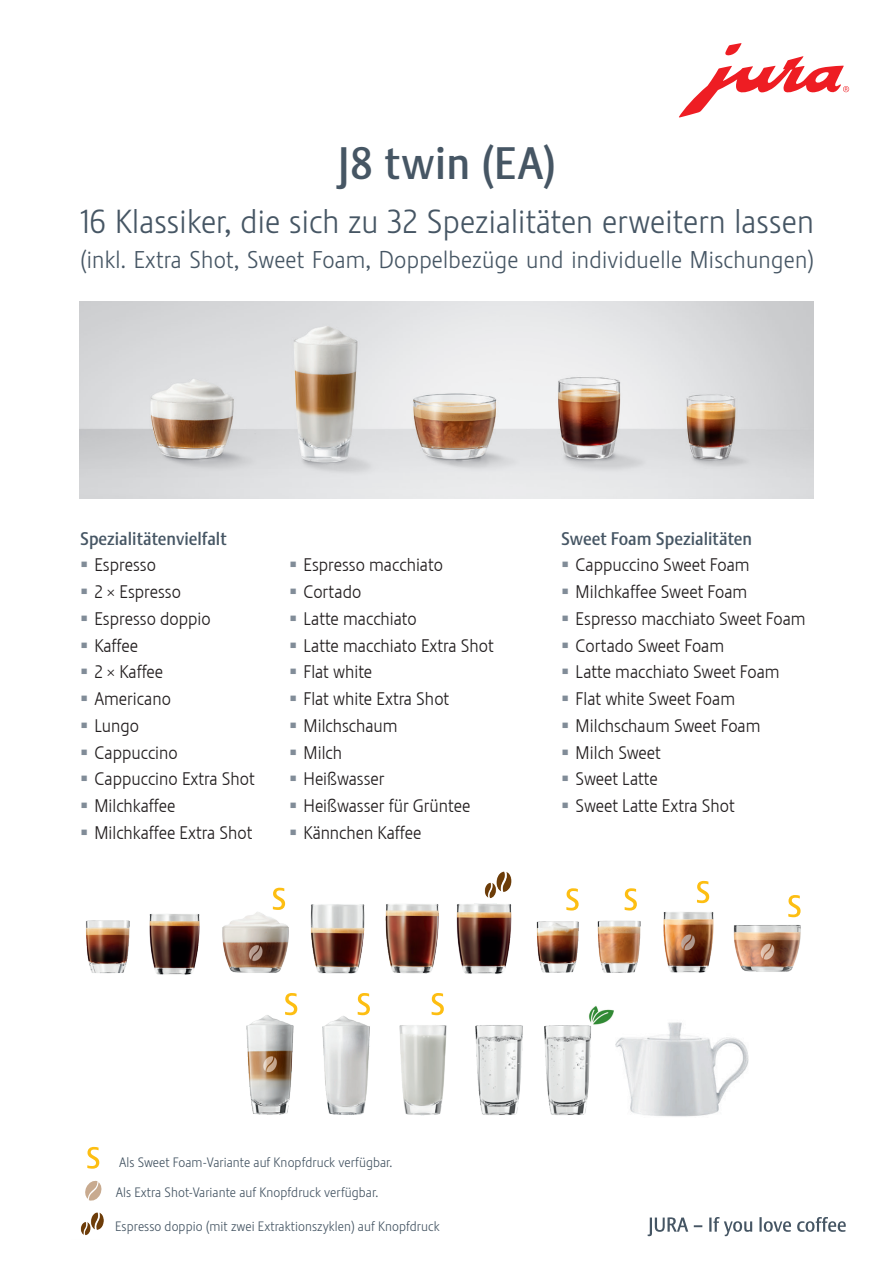
<style>
.page{position:relative;width:893px;height:1263px;background:#fff}
.page>*{position:absolute;margin:0;border:0;box-sizing:border-box;transform-origin:0 0}
.t1{font:500 45px "Stalemate LF";letter-spacing:.01em;color:#465664}
.t2{font:300 33px "Stalemate LF";letter-spacing:.005em;color:#465664}
.t3{font:300 24px "Stalemate LF";letter-spacing:.01em;color:#465664}
.t4{font:18.15px "Stalemate LF Light";color:#231f20}
.Zwischentitel___Zube{font:18.15px "Stalemate Pro 2 J Medium";color:#465664}
.t5{font:300 13.5px "Stalemate LF";letter-spacing:.005em;color:#465664}
</style>
<div class="page">
<svg style="left:679px;top:43px;width:170px;height:74px"></svg>
<svg style="left:648px;top:1217px;width:198px;height:19px"></svg>
<img style="left:79px;top:301px;width:735px;height:197px">
<img style="left:663px;top:903px;width:51px;height:70px">
<img style="left:597px;top:920px;width:44px;height:53px">
<img style="left:311px;top:904px;width:54px;height:70px">
<img style="left:385px;top:904px;width:54px;height:70px">
<img style="left:222px;top:903px;width:67px;height:70px">
<img style="left:456px;top:871px;width:56px;height:103px">
<img style="left:86px;top:920px;width:44px;height:54px">
<img style="left:536px;top:921px;width:43px;height:52px">
<img style="left:149px;top:914px;width:51px;height:61px">
<svg style="left:273px;top:888px;width:12px;height:22px"></svg>
<svg style="left:788px;top:895px;width:12px;height:18px"></svg>
<svg style="left:566px;top:888px;width:13px;height:22px"></svg>
<svg style="left:625px;top:888px;width:12px;height:22px"></svg>
<svg style="left:697px;top:881px;width:12px;height:22px"></svg>
<svg style="left:87px;top:1147px;width:12px;height:22px"></svg>
<img style="left:615px;top:1022px;width:134px;height:95px">
<svg style="left:285px;top:993px;width:12px;height:21px"></svg>
<svg style="left:358px;top:993px;width:12px;height:20px"></svg>
<svg style="left:432px;top:993px;width:12px;height:22px"></svg>
<img style="left:246px;top:1014px;width:49px;height:101px">
<img style="left:322px;top:1013px;width:48px;height:102px">
<img style="left:399px;top:1025px;width:48px;height:91px">
<img style="left:475px;top:1025px;width:48px;height:90px">
<img style="left:544px;top:1006px;width:70px;height:109px">
<img style="left:733px;top:913px;width:68px;height:59px">
<svg style="left:85px;top:1180px;width:17px;height:21px"></svg>
<img style="left:80px;top:1212px;width:24px;height:24px">
<p class="t1" style="left:338px;top:137px;width:220px">J8 twin (EA)</p>
<p class="t2" style="left:80px;top:202px;width:735px">16 Klassiker, die sich zu 32 Spezialitäten erweitern lassen</p>
<p class="t3" style="left:80px;top:245px;width:735px">(inkl. Extra Shot, Sweet Foam, Doppelbezüge und individuelle Mischungen)</p>
<p class="Zwischentitel___Zube" style="left:80px;top:527px;width:148px">Spezialitätenvielfalt</p>
<p class="t4" style="left:94px;top:554px;width:63px">Espresso</p>
<p class="t4" style="left:94px;top:581px;width:88px">2 × Espresso</p>
<p class="t4" style="left:94px;top:608px;width:118px">Espresso doppio</p>
<p class="t4" style="left:94px;top:635px;width:45px">Kaffee</p>
<p class="t4" style="left:94px;top:661px;width:70px">2 × Kaffee</p>
<p class="t4" style="left:94px;top:688px;width:78px">Americano</p>
<p class="t4" style="left:94px;top:715px;width:46px">Lungo</p>
<p class="t4" style="left:94px;top:741px;width:85px">Cappuccino</p>
<p class="t4" style="left:94px;top:768px;width:162px">Cappuccino Extra Shot</p>
<p class="t4" style="left:94px;top:795px;width:83px">Milchkaffee</p>
<p class="t4" style="left:94px;top:822px;width:160px">Milchkaffee Extra Shot</p>
<p class="t4" style="left:303px;top:554px;width:141px">Espresso macchiato</p>
<p class="t4" style="left:303px;top:581px;width:59px">Cortado</p>
<p class="t4" style="left:303px;top:608px;width:115px">Latte macchiato</p>
<p class="t4" style="left:303px;top:635px;width:192px">Latte macchiato Extra Shot</p>
<p class="t4" style="left:303px;top:661px;width:70px">Flat white</p>
<p class="t4" style="left:303px;top:688px;width:147px">Flat white Extra Shot</p>
<p class="t4" style="left:303px;top:715px;width:96px">Milchschaum</p>
<p class="t4" style="left:303px;top:741px;width:40px">Milch</p>
<p class="t4" style="left:303px;top:768px;width:83px">Heißwasser</p>
<p class="t4" style="left:303px;top:795px;width:168px">Heißwasser für Grüntee</p>
<p class="t4" style="left:303px;top:822px;width:119px">Kännchen Kaffee</p>
<p class="Zwischentitel___Zube" style="left:561px;top:527px;width:192px">Sweet Foam Spezialitäten</p>
<p class="t4" style="left:576px;top:554px;width:176px">Cappuccino Sweet Foam</p>
<p class="t4" style="left:576px;top:581px;width:173px">Milchkaffee Sweet Foam</p>
<p class="t4" style="left:576px;top:608px;width:232px">Espresso macchiato Sweet Foam</p>
<p class="t4" style="left:576px;top:635px;width:150px">Cortado Sweet Foam</p>
<p class="t4" style="left:576px;top:661px;width:206px">Latte macchiato Sweet Foam</p>
<p class="t4" style="left:576px;top:688px;width:161px">Flat white Sweet Foam</p>
<p class="t4" style="left:576px;top:715px;width:186px">Milchschaum Sweet Foam</p>
<p class="t4" style="left:576px;top:741px;width:87px">Milch Sweet</p>
<p class="t4" style="left:576px;top:768px;width:84px">Sweet Latte</p>
<p class="t4" style="left:576px;top:795px;width:161px">Sweet Latte Extra Shot</p>
<p class="t5" style="left:119px;top:1154px;width:275px">Als Sweet Foam-Variante auf Knopfdruck verfügbar.</p>
<p class="t5" style="left:116px;top:1184px;width:264px">Als Extra Shot-Variante auf Knopfdruck verfügbar.</p>
<p class="t5" style="left:115px;top:1218px;width:326px">Espresso doppio (mit zwei Extraktionszyklen) auf Knopfdruck</p>
</div>
